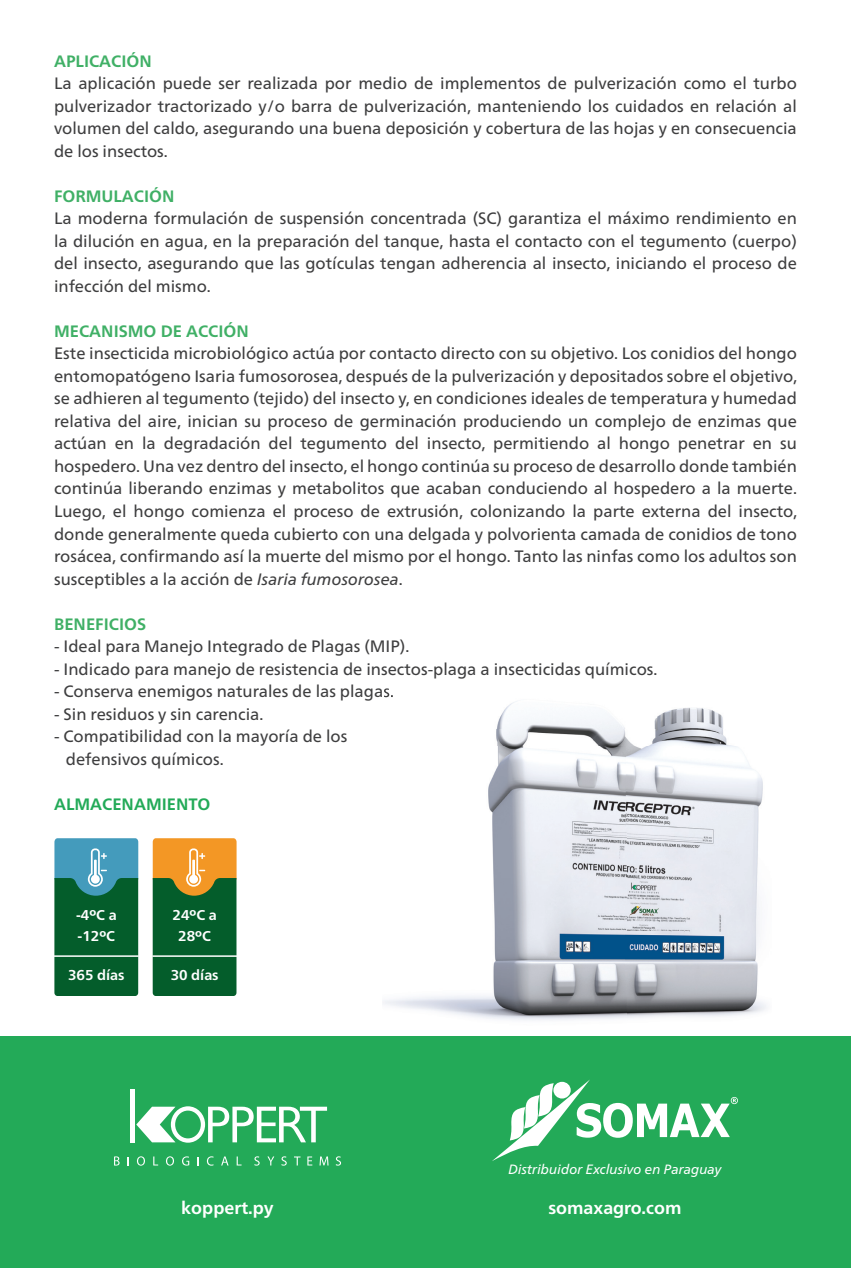
<style>
.page{position:relative;width:851px;height:1268px;background:#fff}
.page>*{position:absolute;margin:0;border:0;box-sizing:border-box;transform-origin:0 0}
.t1{font:700 17.55px "Frutiger Neue LTW1 G";color:#fff}
.t2{font:16.5px/22.5px "Frutiger Neue LTW1 G";color:#3e3e3f;text-align:justify}
.t3{font:700 16.5px "Frutiger Neue LTW1 G";color:#40b066}
.t4{font:700 16.5px "Frutiger Neue LTW1 G";color:#23aa58}
.t5{font:700 14.25px/21px "Frutiger Neue LTW1 G";color:#fff}
.t6{font:italic 13.5px "Frutiger Neue LTW1 G";color:#fff}
.s1{font-style:italic}
</style>
<div class="page">
<svg style="left:54px;top:838px;width:84px;height:157px;background:#1f745b"></svg>
<svg style="left:153px;top:838px;width:83px;height:157px;background:#4d712f"></svg>
<hr style="left:54px;top:955px;width:85px;height:1px;background:#fff">
<hr style="left:152px;top:955px;width:85px;height:1px;background:#fff">
<div style="left:0;top:1035px;width:850px;height:232px;background:#23aa58"></div>
<div style="left:130px;top:1089px;width:5px;height:53px;background:#fff"></div>
<svg style="left:114px;top:1156px;width:6px;height:9px"></svg>
<svg style="left:137px;top:1156px;width:8px;height:9px"></svg>
<svg style="left:153px;top:1156px;width:5px;height:9px"></svg>
<svg style="left:166px;top:1156px;width:8px;height:9px"></svg>
<svg style="left:182px;top:1156px;width:7px;height:9px"></svg>
<svg style="left:207px;top:1156px;width:6px;height:9px"></svg>
<svg style="left:221px;top:1156px;width:7px;height:9px"></svg>
<svg style="left:236px;top:1156px;width:5px;height:9px"></svg>
<svg style="left:254px;top:1156px;width:5px;height:9px"></svg>
<svg style="left:267px;top:1156px;width:7px;height:9px"></svg>
<svg style="left:281px;top:1156px;width:6px;height:9px"></svg>
<svg style="left:294px;top:1156px;width:6px;height:9px"></svg>
<svg style="left:307px;top:1156px;width:5px;height:9px"></svg>
<svg style="left:319px;top:1156px;width:9px;height:9px"></svg>
<svg style="left:335px;top:1156px;width:6px;height:9px"></svg>
<svg style="left:136px;top:1106px;width:191px;height:36px"></svg>
<svg style="left:493px;top:1079px;width:244px;height:81px"></svg>
<img style="left:383px;top:701px;width:384px;height:320px">
<img style="left:384px;top:688px;width:9px;height:10px">
<img style="left:383px;top:729px;width:373px;height:16px">
<p class="t3" style="left:54px;top:49px;width:99px">APLICACIÓN</p>
<p class="t2" style="left:54px;top:71px;width:744px">La aplicación puede ser realizada por medio de implementos de pulverización como el turbo pulverizador tractorizado y/o barra de pulverización, manteniendo los cuidados en relación al volumen del caldo, asegurando una buena deposición y cobertura de las hojas y en consecuencia de los insectos.</p>
<p class="t3" style="left:54px;top:184px;width:122px">FORMULACIÓN</p>
<p class="t2" style="left:54px;top:206px;width:744px">La moderna formulación de suspensión concentrada (SC) garantiza el máximo rendimiento en la dilución en agua, en la preparación del tanque, hasta el contacto con el tegumento (cuerpo) del insecto, asegurando que las gotículas tengan adherencia al insecto, iniciando el proceso de infección del mismo.</p>
<p class="t3" style="left:54px;top:319px;width:196px">MECANISMO DE ACCIÓN</p>
<p class="t2" style="left:54px;top:341px;width:744px">Este insecticida microbiológico actúa por contacto directo con su objetivo. Los conidios del hongo entomopatógeno Isaria fumosorosea, después de la pulverización y depositados sobre el objetivo, se adhieren al tegumento (tejido) del insecto y, en condiciones ideales de temperatura y humedad relativa del aire, inician su proceso de germinación produciendo un complejo de enzimas que actúan en la degradación del tegumento del insecto, permitiendo al hongo penetrar en su hospedero. Una vez dentro del insecto, el hongo continúa su proceso de desarrollo donde también continúa liberando enzimas y metabolitos que acaban conduciendo al hospedero a la muerte.<br>Luego, el hongo comienza el proceso de extrusión, colonizando la parte externa del insecto, donde generalmente queda cubierto con una delgada y polvorienta camada de conidios de tono rosácea, confirmando así la muerte del mismo por el hongo. Tanto las ninfas como los adultos son susceptibles a la acción de <span class="s1">Isaria fumosorosea</span>.</p>
<p class="t3" style="left:54px;top:611px;width:94px">BENEFICIOS</p>
<p class="t2" style="left:54px;top:633px;width:357px">- Ideal para Manejo Integrado de Plagas (MIP).</p>
<p class="t2" style="left:54px;top:656px;width:605px">- Indicado para manejo de resistencia de insectos-plaga a insecticidas químicos.</p>
<p class="t2" style="left:54px;top:678px;width:341px">- Conserva enemigos naturales de las plagas.</p>
<p class="t2" style="left:54px;top:701px;width:211px">- Sin residuos y sin carencia.</p>
<p class="t2" style="left:66px;top:723px;width:283px;text-indent:-12px">- Compatibilidad con la mayoría de los defensivos químicos.</p>
<p class="t4" style="left:54px;top:791px;width:158px">ALMACENAMIENTO</p>
<p class="t5" style="left:76px;top:903px;width:42px">-4ºC a -12ºC</p>
<p class="t5" style="left:172px;top:903px;width:46px;text-align:center">24ºC a<br>28ºC</p>
<p class="t5" style="left:68px;top:963px;width:58px">365 días</p>
<p class="t5" style="left:171px;top:963px;width:49px">30 días</p>
<p class="t6" style="left:508px;top:1158px;width:215px">Distribuidor Exclusivo en Paraguay</p>
<p class="t1" style="left:181px;top:1194px;width:94px">koppert.py</p>
<p class="t1" style="left:548px;top:1194px;width:135px">somaxagro.com</p>
</div>
